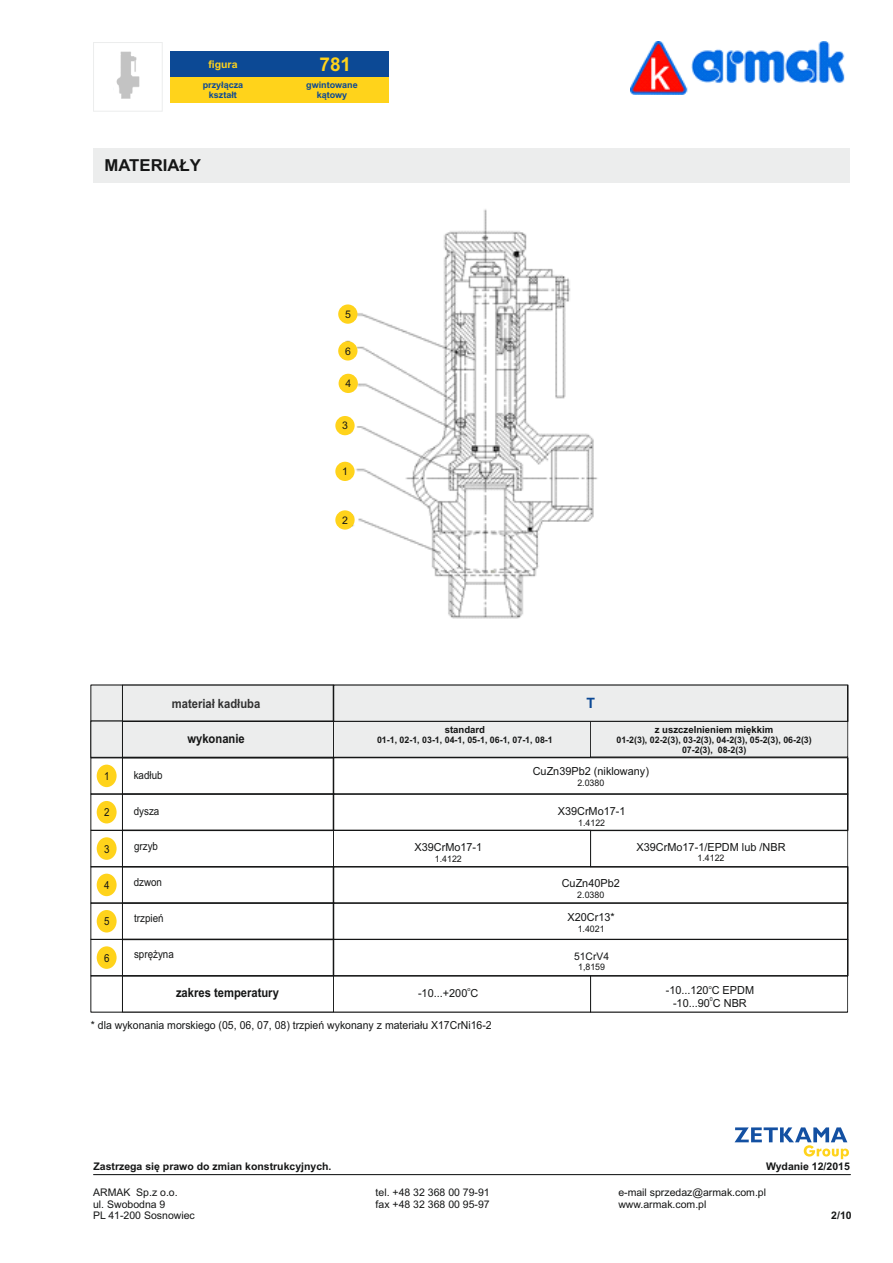
<style>
.page{position:relative;width:893px;height:1263px;background:#fff}
.page>*{position:absolute;margin:0;border:0;box-sizing:border-box;transform-origin:0 0}
.t1{font:700 19.05px "Arial";color:#ffd31b}
.t2{font:700 16.5px "Arial";color:#151616}
.t3{font:700 14.25px "Arial";color:#0c4995}
.t4{font:700 12.75px "Arial";color:#151616;scale:.88 1}
.t5{font:700 12.75px "Arial";color:#323232;scale:.88 1}
.t6{font:11.1px "Arial";color:#151616}
.t7{font:11.1px "Arial";color:#151616;scale:.95 1}
.t8{font:11.1px "Arial";color:#151616;scale:.88 1}
.t9{font:10.5px/11.7px "Arial";color:#151616}
.t10{font:700 10.5px "Arial";color:#151616}
.t11{font:700 10.5px "Arial";color:#ffd31b}
.t12{font:700 9.75px "Arial";color:#151616}
.t13{font:700 9px/10.1px "Arial";color:#151616;text-align:center}
.t14{font:9px "Arial";color:#151616}
.t15{font:700 9px/10.1px "Arial";color:#0c4995;text-align:center}
.t16{font:5.55px "Arial";color:#151616}
</style>
<div class="page">
<img style="left:336px;top:209px;width:262px;height:410px">
<hr style="left:94px;top:1174px;width:756px;height:1px;background:#151616">
<div style="left:94px;top:149px;width:756px;height:34px;background:#eceded"></div>
<div style="left:338px;top:341px;width:19px;height:19px;background:#ffd31b;border-radius:50%"></div>
<div style="left:338px;top:304px;width:19px;height:20px;background:#ffd31b;border-radius:50%"></div>
<div style="left:339px;top:374px;width:19px;height:19px;background:#ffd31b;border-radius:50%"></div>
<div style="left:335px;top:416px;width:20px;height:19px;background:#ffd31b;border-radius:50%"></div>
<div style="left:335px;top:510px;width:20px;height:20px;background:#ffd31b;border-radius:50%"></div>
<div style="left:335px;top:462px;width:20px;height:19px;background:#ffd31b;border-radius:50%"></div>
<img style="left:630px;top:41px;width:215px;height:53px">
<div style="left:122px;top:757px;width:212px;height:37px;border:1px solid #151616"></div>
<div style="left:122px;top:794px;width:212px;height:37px;border:1px solid #151616"></div>
<div style="left:122px;top:830px;width:212px;height:37px;border:1px solid #151616"></div>
<div style="left:122px;top:866px;width:212px;height:37px;border:1px solid #151616"></div>
<div style="left:122px;top:903px;width:212px;height:37px;border:1px solid #151616"></div>
<div style="left:122px;top:939px;width:212px;height:37px;border:1px solid #151616"></div>
<div style="left:122px;top:975px;width:212px;height:37px;border:1px solid #151616"></div>
<div style="left:333px;top:793px;width:515px;height:38px;border:1px solid #151616"></div>
<div style="left:333px;top:830px;width:258px;height:37px;border:1px solid #151616"></div>
<div style="left:333px;top:866px;width:515px;height:38px;border:1px solid #151616"></div>
<div style="left:333px;top:902px;width:515px;height:38px;border:1px solid #151616"></div>
<div style="left:333px;top:939px;width:515px;height:37px;border:1px solid #151616"></div>
<div style="left:333px;top:975px;width:258px;height:37px;border:1px solid #151616"></div>
<div style="left:90px;top:757px;width:33px;height:37px;border:1px solid #151616"></div>
<div style="left:90px;top:793px;width:33px;height:38px;border:1px solid #151616"></div>
<div style="left:90px;top:830px;width:33px;height:37px;border:1px solid #151616"></div>
<div style="left:90px;top:866px;width:33px;height:37px;border:1px solid #151616"></div>
<div style="left:90px;top:902px;width:33px;height:38px;border:1px solid #151616"></div>
<div style="left:90px;top:939px;width:33px;height:37px;border:1px solid #151616"></div>
<div style="left:90px;top:975px;width:33px;height:38px;border:1px solid #151616"></div>
<div style="left:97px;top:765px;width:20px;height:22px;background:#ffd31b;border-radius:50%"></div>
<div style="left:97px;top:801px;width:20px;height:22px;background:#ffd31b;border-radius:50%"></div>
<div style="left:97px;top:837px;width:20px;height:23px;background:#ffd31b;border-radius:50%"></div>
<div style="left:97px;top:874px;width:20px;height:22px;background:#ffd31b;border-radius:50%"></div>
<div style="left:97px;top:910px;width:20px;height:22px;background:#ffd31b;border-radius:50%"></div>
<div style="left:97px;top:946px;width:20px;height:23px;background:#ffd31b;border-radius:50%"></div>
<div style="left:590px;top:830px;width:258px;height:37px;border:1px solid #151616"></div>
<div style="left:590px;top:975px;width:258px;height:37px;border:1px solid #151616"></div>
<svg style="left:90px;top:684px;width:759px;height:74px;background:#dfe0e0"></svg>
<svg style="left:734px;top:1127px;width:115px;height:32px"></svg>
<div style="left:170px;top:51px;width:218px;height:26px;background:#0c4995"></div>
<div style="left:170px;top:77px;width:106px;height:26px;background:#ffd31b"></div>
<div style="left:276px;top:77px;width:112px;height:26px;background:#ffd31b"></div>
<div style="left:93px;top:42px;width:70px;height:70px;border:1px solid #eceded"></div>
<img style="left:116px;top:51px;width:24px;height:48px">
<h1 class="t1" style="left:319px;top:57px;width:33px">781</h1>
<p class="t11" style="left:208px;top:60px;width:31px">figura</p>
<p class="t15" style="left:203px;top:81px;width:42px">przyłącza kształt</p>
<p class="t15" style="left:306px;top:81px;width:53px">gwintowane kątowy</p>
<h2 class="t2" style="left:104px;top:159px;width:98px">MATERIAŁY</h2>
<p class="t9" style="left:345px;top:309px;width:7px">5</p>
<p class="t9" style="left:345px;top:346px;width:7px">6</p>
<p class="t9" style="left:345px;top:378px;width:7px">4</p>
<p class="t9" style="left:342px;top:421px;width:7px">3</p>
<p class="t9" style="left:342px;top:466px;width:7px">1</p>
<p class="t9" style="left:342px;top:515px;width:7px">2</p>
<p class="t8" style="left:104px;top:772px;width:8px">1</p>
<p class="t8" style="left:104px;top:808px;width:8px">2</p>
<p class="t8" style="left:104px;top:844px;width:8px">3</p>
<p class="t8" style="left:104px;top:881px;width:8px">4</p>
<p class="t8" style="left:104px;top:917px;width:8px">5</p>
<p class="t8" style="left:104px;top:953px;width:8px">6</p>
<p class="t5" style="left:172px;top:699px;width:102px">materiał kadłuba</p>
<p class="t8" style="left:134px;top:771px;width:34px">kadłub</p>
<p class="t8" style="left:134px;top:807px;width:31px">dysza</p>
<p class="t8" style="left:134px;top:842px;width:29px">grzyb</p>
<p class="t8" style="left:134px;top:878px;width:34px">dzwon</p>
<p class="t8" style="left:134px;top:914px;width:35px">trzpień</p>
<p class="t8" style="left:134px;top:950px;width:47px">sprężyna</p>
<p class="t4" style="left:187px;top:733px;width:67px">wykonanie</p>
<p class="t4" style="left:176px;top:988px;width:118px">zakres temperatury</p>
<p class="t12" style="left:445px;top:726px;width:42px">standard</p>
<p class="t13" style="left:377px;top:736px;width:177px">01-1, 02-1, 03-1, 04-1, 05-1, 06-1, 07-1, 08-1</p>
<h3 class="t3" style="left:586px;top:698px;width:10px">T</h3>
<p class="t12" style="left:655px;top:726px;width:120px">z uszczelnieniem miękkim</p>
<p class="t13" style="left:616px;top:736px;width:197px">01-2(3), 02-2(3), 03-2(3), 04-2(3), 05-2(3), 06-2(3)<br>07-2(3), 08-2(3)</p>
<p class="t6" style="left:533px;top:767px;width:118px">CuZn39Pb2 (niklowany)</p>
<p class="t14" style="left:577px;top:779px;width:28px">2.0380</p>
<p class="t6" style="left:414px;top:843px;width:69px">X39CrMo17-1</p>
<p class="t14" style="left:435px;top:855px;width:28px">1.4122</p>
<p class="t16" style="left:467px;top:987px;width:5px">o</p>
<p class="t6" style="left:418px;top:988px;width:62px">-10...+200 C</p>
<p class="t6" style="left:558px;top:807px;width:69px">X39CrMo17-1</p>
<p class="t14" style="left:578px;top:819px;width:28px">1.4122</p>
<p class="t6" style="left:562px;top:879px;width:60px">CuZn40Pb2</p>
<p class="t14" style="left:577px;top:891px;width:28px">2.0380</p>
<p class="t6" style="left:568px;top:913px;width:49px">X20Cr13*</p>
<p class="t14" style="left:578px;top:925px;width:28px">1.4021</p>
<p class="t9" style="left:574px;top:951px;width:36px">51CrV4</p>
<p class="t14" style="left:578px;top:963px;width:28px">1,8159</p>
<p class="t6" style="left:637px;top:843px;width:150px">X39CrMo17-1/EPDM lub /NBR</p>
<p class="t14" style="left:698px;top:855px;width:28px">1.4122</p>
<p class="t16" style="left:709px;top:984px;width:5px">o</p>
<p class="t6" style="left:666px;top:986px;width:90px">-10...120 C EPDM</p>
<p class="t16" style="left:710px;top:997px;width:5px">0</p>
<p class="t6" style="left:673px;top:999px;width:75px">-10...90 C NBR</p>
<p class="t7" style="left:91px;top:1021px;width:423px">* dla wykonania morskiego (05, 06, 07, 08) trzpień wykonany z materiału X17CrNi16-2</p>
<p class="t10" style="left:93px;top:1162px;width:240px">Zastrzega się prawo do zmian konstrukcyjnych.</p>
<p class="t10" style="left:766px;top:1162px;width:85px">Wydanie 12/2015</p>
<p class="t9" style="left:93px;top:1187px;width:103px">ARMAK Sp.z o.o.<br>ul. Swobodna 9<br>PL 41-200 Sosnowiec</p>
<p class="t9" style="left:376px;top:1187px;width:116px">tel. +48 32 368 00 79-91 fax +48 32 368 00 95-97</p>
<p class="t9" style="left:618px;top:1187px;width:149px">e-mail sprzedaz@armak.com.pl www.armak.com.pl</p>
<p class="t10" style="left:831px;top:1211px;width:22px">2/10</p>
</div>
